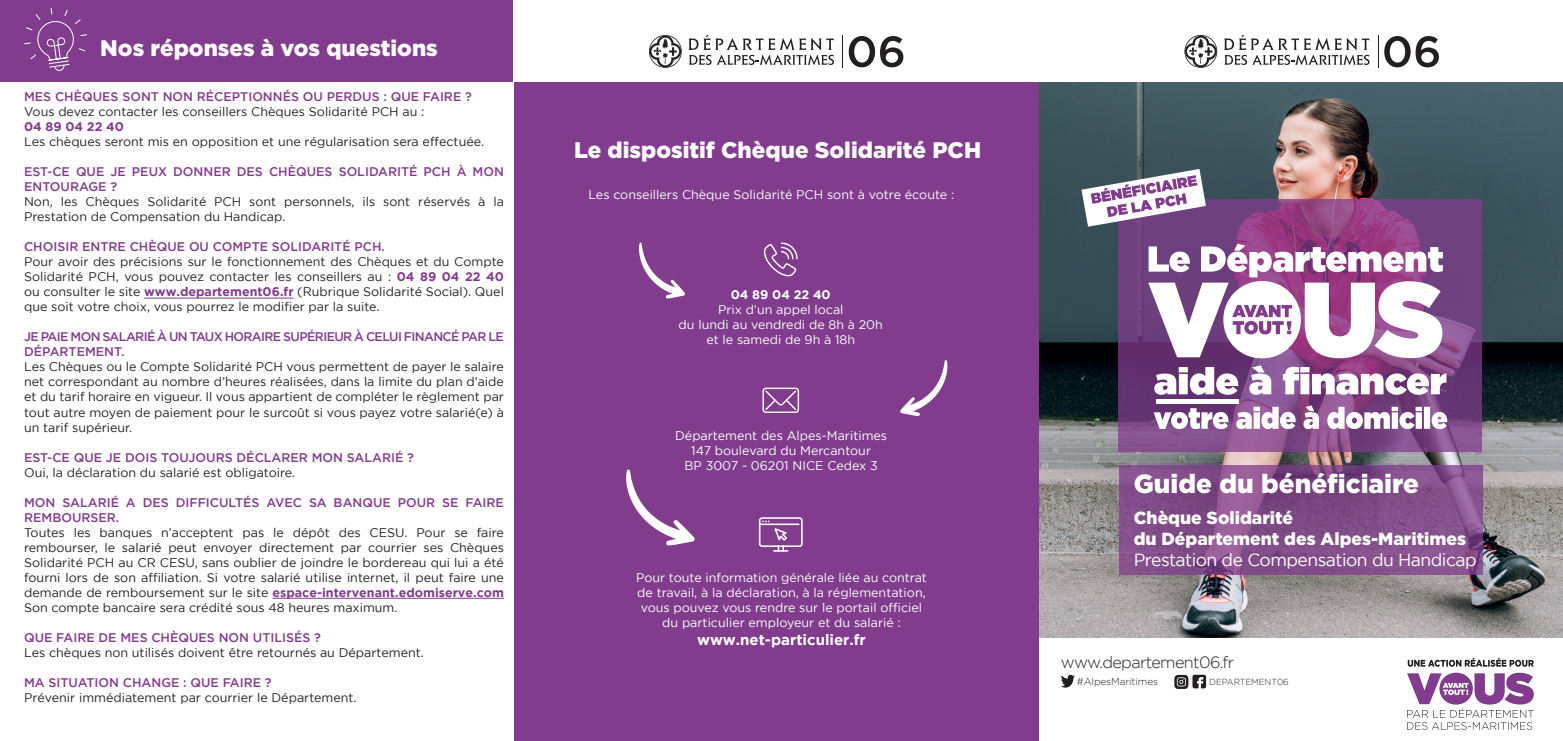
<style>
.page{position:relative;width:1563px;height:741px;background:#fff}
.page>*{position:absolute;margin:0;border:0;box-sizing:border-box;transform-origin:0 0}
.t1{font:900 26.25px "Gotham";color:#fff}
.t2{font:900 22.5px "Gotham";color:#fff}
.t3{font:900 17.5px/21px "Gotham";color:#fff}
.t4{font:17.5px "Gotham";letter-spacing:-.03em;color:#fff}
.t5{font:300 16.25px "Gotham";letter-spacing:-.04em;color:#231f20}
.t6{font:700 15px "Gotham";color:#fff}
.t7{font:12.5px/15px "Gotham";color:#231f20;text-align:justify}
.t8{font:12.5px/15px "Gotham";color:#fff;text-align:center}
.t9{font:500 12.5px/15px "Gotham";color:#813c8d}
.t10{font:500 12.5px/15px "Gotham";letter-spacing:-.05em;color:#813c8d}
.t11{font:700 12.5px "Gotham";color:#fff}
.t12{font:700 12.5px "Gotham";color:#813c8d}
.t13{font:300 10px "Gotham";letter-spacing:-.01em;color:#231f20}
.t14{font:300 8.75px "Gotham";letter-spacing:-.01em;color:#231f20}
.s1{font-weight:700;color:#813c8d}
</style>
<div class="page">
<img style="left:1038px;top:82px;width:525px;height:556px">
<div style="left:0;top:0;width:519px;height:81px;background:#813c8d"></div>
<div style="left:514px;top:0;width:524px;height:741px;background:#813c8d"></div>
<div style="left:514px;top:0;width:1049px;height:81px;background:#fff"></div>
<svg style="left:1061px;top:674px;width:14px;height:13px"></svg>
<svg style="left:1174px;top:674px;width:32px;height:15px"></svg>
<svg style="left:1407px;top:672px;width:126px;height:57px"></svg>
<svg style="left:1407px;top:657px;width:126px;height:9px"></svg>
<hr style="left:1378px;top:35px;width:1px;height:33px;background:#231f20">
<svg style="left:1384px;top:36px;width:55px;height:31px"></svg>
<svg style="left:1224px;top:35px;width:145px;height:30px"></svg>
<svg style="left:1184px;top:35px;width:33px;height:33px"></svg>
<hr style="left:842px;top:35px;width:1px;height:33px;background:#231f20">
<svg style="left:849px;top:36px;width:54px;height:31px"></svg>
<svg style="left:688px;top:35px;width:146px;height:30px"></svg>
<svg style="left:649px;top:35px;width:33px;height:33px"></svg>
<svg style="left:1118px;top:199px;width:363px;height:253px;background:#7b4382"></svg>
<svg style="left:1119px;top:465px;width:363px;height:109px;background:#834e89"></svg>
<svg style="left:763px;top:242px;width:35px;height:35px"></svg>
<svg style="left:762px;top:387px;width:38px;height:26px"></svg>
<svg style="left:639px;top:242px;width:46px;height:57px"></svg>
<svg style="left:900px;top:360px;width:48px;height:56px"></svg>
<svg style="left:626px;top:469px;width:69px;height:76px"></svg>
<svg style="left:758px;top:517px;width:45px;height:35px"></svg>
<svg style="left:24px;top:8px;width:63px;height:63px"></svg>
<hr style="left:144px;top:298px;width:150px;height:1px;background:#813c8d">
<hr style="left:272px;top:598px;width:232px;height:1px;background:#813c8d">
<svg style="left:1148px;top:244px;width:295px;height:114px"></svg>
<svg style="left:1154px;top:365px;width:292px;height:30px"></svg>
<svg style="left:1153px;top:405px;width:294px;height:24px"></svg>
<hr style="left:1156px;top:399px;width:82px;height:4px;background:#fff">
<svg style="left:1081px;top:169px;width:125px;height:58px"></svg>
<h2 class="t2" style="left:100px;top:35px;width:339px">Nos réponses à vos questions</h2>
<p class="t9" style="left:24px;top:89px;width:449px">MES CHÈQUES SONT NON RÉCEPTIONNÉS OU PERDUS : QUE FAIRE ?</p>
<p class="t7" style="left:24px;top:104px;width:402px">Vous devez contacter les conseillers Chèques Solidarité PCH au :</p>
<p class="t12" style="left:24px;top:120px;width:101px">04 89 04 22 40</p>
<p class="t7" style="left:24px;top:134px;width:461px">Les chèques seront mis en opposition et une régularisation sera effectuée.</p>
<p class="t9" style="left:24px;top:164px;width:481px">EST-CE QUE JE PEUX DONNER DES CHÈQUES SOLIDARITÉ PCH À MON<br>ENTOURAGE ?</p>
<p class="t7" style="left:24px;top:194px;width:481px">Non, les Chèques Solidarité PCH sont personnels, ils sont réservés à la<br>Prestation de Compensation du Handicap.</p>
<p class="t9" style="left:24px;top:239px;width:362px">CHOISIR ENTRE CHÈQUE OU COMPTE SOLIDARITÉ PCH.</p>
<p class="t7" style="left:24px;top:254px;width:481px">Pour avoir des précisions sur le fonctionnement des Chèques et du Compte Solidarité PCH, vous pouvez contacter les conseillers au : <span class="s1">04 89 04 22 40 </span>ou consulter le site <span class="s1">www.departement06.fr</span> (Rubrique Solidarité Social). Quel que soit votre choix, vous pourrez le modifier par la suite.</p>
<p class="t10" style="left:24px;top:329px;width:481px">JE PAIE MON SALARIÉ À UN TAUX HORAIRE SUPÉRIEUR À CELUI FINANCÉ PAR LE<br>DÉPARTEMENT.</p>
<p class="t7" style="left:24px;top:359px;width:481px">Les Chèques ou le Compte Solidarité PCH vous permettent de payer le salaire net correspondant au nombre d’heures réalisées, dans la limite du plan d’aide et du tarif horaire en vigueur. Il vous appartient de compléter le règlement par tout autre moyen de paiement pour le surcoût si vous payez votre salarié(e) à un tarif supérieur.</p>
<p class="t9" style="left:24px;top:449px;width:391px">EST-CE QUE JE DOIS TOUJOURS DÉCLARER MON SALARIÉ ?</p>
<p class="t7" style="left:24px;top:464px;width:273px">Oui, la déclaration du salarié est obligatoire.</p>
<p class="t9" style="left:24px;top:494px;width:481px">MON SALARIÉ A DES DIFFICULTÉS AVEC SA BANQUE POUR SE FAIRE<br>REMBOURSER.</p>
<p class="t7" style="left:24px;top:524px;width:481px">Toutes les banques n’acceptent pas le dépôt des CESU. Pour se faire rembourser, le salarié peut envoyer directement par courrier ses Chèques Solidarité PCH au CR CESU, sans oublier de joindre le bordereau qui lui a été fourni lors de son affiliation. Si votre salarié utilise internet, il peut faire une demande de remboursement sur le site <span class="s1">espace-intervenant.edomiserve.com </span>Son compte bancaire sera crédité sous 48 heures maximum.</p>
<p class="t9" style="left:24px;top:629px;width:298px">QUE FAIRE DE MES CHÈQUES NON UTILISÉS ?</p>
<p class="t7" style="left:24px;top:644px;width:401px">Les chèques non utilisés doivent être retournés au Département.</p>
<p class="t9" style="left:24px;top:674px;width:249px">MA SITUATION CHANGE : QUE FAIRE ?</p>
<p class="t7" style="left:24px;top:689px;width:334px">Prévenir immédiatement par courrier le Département.</p>
<h2 class="t2" style="left:574px;top:137px;width:408px">Le dispositif Chèque Solidarité PCH</h2>
<p class="t8" style="left:588px;top:187px;width:367px">Les conseillers Chèque Solidarité PCH sont à votre écoute :</p>
<p class="t11" style="left:731px;top:287px;width:101px">04 89 04 22 40</p>
<p class="t8" style="left:678px;top:301px;width:206px">Prix d’un appel local<br>du lundi au vendredi de 8h à 20h et le samedi de 9h à 18h</p>
<p class="t8" style="left:675px;top:428px;width:213px">Département des Alpes-Maritimes<br>147 boulevard du Mercantour<br>BP 3007 - 06201 NICE Cedex 3</p>
<p class="t8" style="left:636px;top:569px;width:292px">Pour toute information générale liée au contrat de travail, à la déclaration, à la réglementation, vous pouvez vous rendre sur le portail officiel du particulier employeur et du salarié :</p>
<p class="t6" style="left:697px;top:630px;width:170px">www.net-particulier.fr</p>
<h1 class="t1" style="left:1134px;top:468px;width:287px">Guide du bénéficiaire</h1>
<h3 class="t3" style="left:1134px;top:507px;width:334px">Chèque Solidarité<br>du Département des Alpes-Maritimes</h3>
<h3 class="t4" style="left:1134px;top:550px;width:344px">Prestation de Compensation du Handicap</h3>
<h3 class="t5" style="left:1061px;top:653px;width:175px">www.departement06.fr</h3>
<p class="t13" style="left:1077px;top:675px;width:83px">#AlpesMaritimes</p>
<p class="t14" style="left:1209px;top:676px;width:81px">DEPARTEMENT06</p>
</div>
